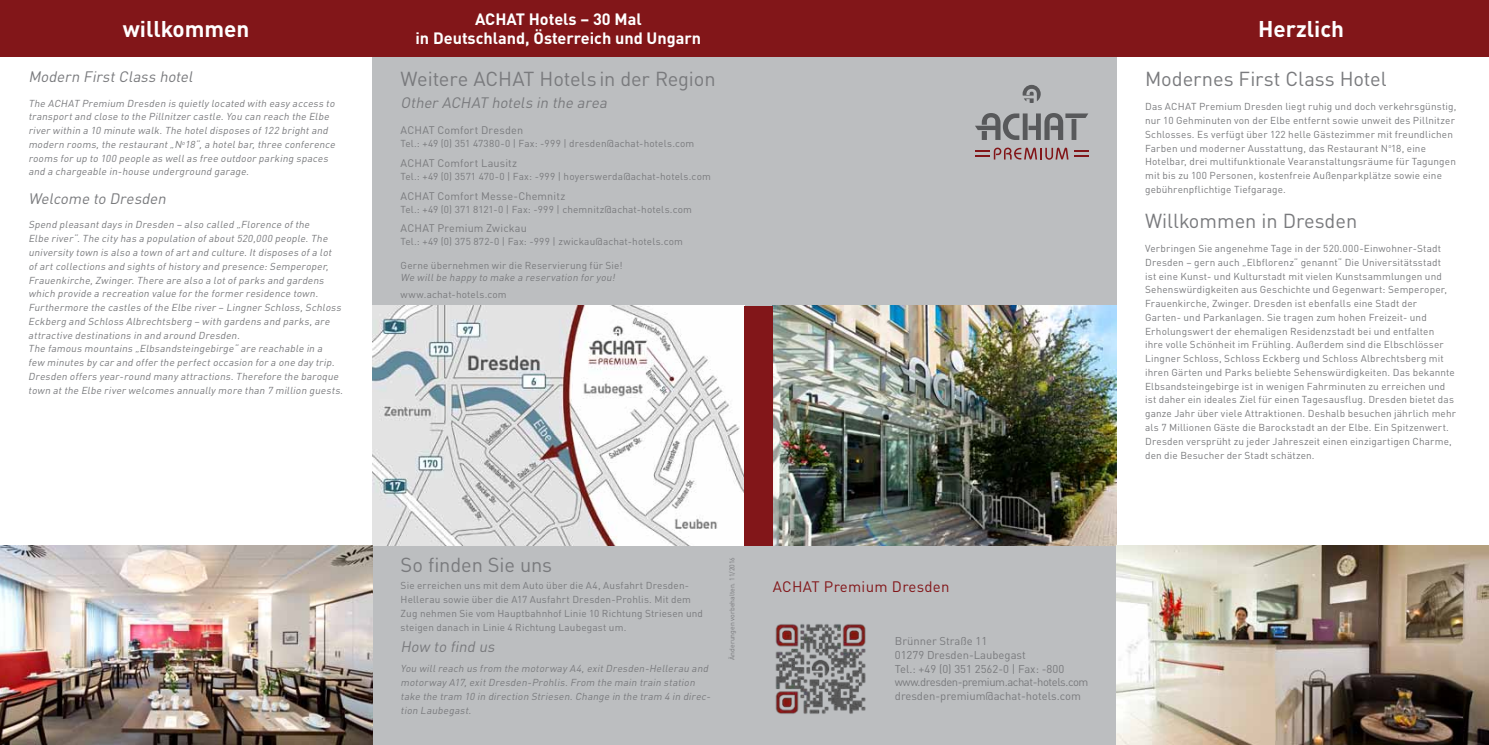
<style>
.page{position:relative;width:1489px;height:745px;background:#fff}
.page>*{position:absolute;margin:0;border:0;box-sizing:border-box;transform-origin:0 0}
.t1{font:700 22.5px "DIN Pro";color:#fff}
.t2{font:20px "DIN Pro";letter-spacing:-.005em;color:#797a7d}
.t3{font:700 16.25px "DIN Pro";color:#fff}
.t4{font:italic 15px "DIN Pro";color:#797a7d}
.t5{font:15px "DIN Pro";letter-spacing:.02em;color:#821619}
.t6{font:11.25px/13.8px "DIN Pro";color:#797a7d}
.t7{font:10.88px "DIN Pro";letter-spacing:.015em;color:#797a7d}
.t8{font:10px/13.8px "DIN Pro";letter-spacing:.015em;color:#797a7d}
.t9{font:italic 10px/13.8px "DIN Pro";color:#797a7d}
.t10{font:6.88px "DIN Pro";color:#797a7d}
</style>
<div class="page">
<div style="left:744px;top:0;width:372px;height:744px;background:#bcbec0"></div>
<div style="left:372px;top:0;width:372px;height:744px;background:#bcbec0"></div>
<img style="left:372px;top:306px;width:372px;height:239px">
<img style="left:772px;top:306px;width:344px;height:239px">
<svg style="left:1074px;top:150px;width:14px;height:7px"></svg>
<svg style="left:975px;top:147px;width:93px;height:13px"></svg>
<svg style="left:975px;top:85px;width:113px;height:55px"></svg>
<div style="left:744px;top:306px;width:28px;height:239px;background:#821619"></div>
<img style="left:0;top:545px;width:372px;height:199px">
<img style="left:1116px;top:545px;width:372px;height:199px">
<div style="left:1116px;top:0;width:372px;height:56px;background:#821619"></div>
<div style="left:0;top:0;width:372px;height:56px;background:#821619"></div>
<div style="left:372px;top:0;width:372px;height:56px;background:#821619"></div>
<div style="left:744px;top:0;width:372px;height:56px;background:#821619"></div>
<img style="left:775px;top:624px;width:91px;height:90px">
<h1 class="t1" style="left:123px;top:10px;width:128px">willkommen</h1>
<h3 class="t4" style="left:28px;top:65px;width:169px">Modern FirstClass hotel</h3>
<p class="t9" style="left:28px;top:95px;width:311px">The ACHAT Premium Dresden is quietlylocated with easyaccess to transportand close to the Pillnitzercastle.You can reach the Elbe riverwithin a 10 minute walk.The hoteldisposes of122 brightand modern rooms,the restaurant„N<sup>o</sup>18“,a hotelbar,three conference rooms forup to 100 people as wellas free outdoorparking spaces and a chargeable in-house underground garage.</p>
<h3 class="t4" style="left:28px;top:187px;width:143px">Welcome to Dresden</h3>
<p class="t9" style="left:28px;top:217px;width:318px">Spend pleasantdays in Dresden – also called „Florence ofthe<br>Elbe river“.The cityhas a population ofabout520,000 people.The universitytown is also a town ofartand culture.Itdisposes ofa lot ofartcollections and sights ofhistoryand presence:Semperoper, Frauenkirche,Zwinger.There are also a lotofparks and gardens which provide a recreation value forthe formerresidence town.<br>Furthermore the castles ofthe Elbe river– LingnerSchloss,Schloss Eckberg and Schloss Albrechtsberg – with gardens and parks,are attractive destinations in and around Dresden.<br>The famous mountains „Elbsandsteingebirge“are reachable in a few minutes bycarand offerthe perfectoccasion fora one daytrip.<br>Dresden offers year-round manyattractions.Therefore the baroque town atthe Elbe riverwelcomes annuallymore than 7 million guests.</p>
<h3 class="t3" style="left:475px;top:5px;width:168px">ACHAT Hotels – 30 Mal</h3>
<h3 class="t3" style="left:415px;top:25px;width:287px">in Deutschland, Österreich und Ungarn</h3>
<h2 class="t2" style="left:400px;top:63px;width:316px">Weitere ACHAT Hotels in der Region</h2>
<h3 class="t4" style="left:400px;top:90px;width:211px">OtherACHAT hotels in the area</h3>
<p class="t7" style="left:400px;top:122px;width:124px">ACHAT Comfort Dresden</p>
<p class="t8" style="left:400px;top:136px;width:295px">Tel.: +49 (0) 351 47380-0 | Fax: -999 | dresden@achat-hotels.com</p>
<p class="t7" style="left:400px;top:154px;width:118px">ACHAT Comfort Lausitz</p>
<p class="t8" style="left:400px;top:168px;width:312px">Tel.: +49 (0) 3571 470-0 | Fax: -999 | hoyerswerda@achat-hotels.com</p>
<p class="t7" style="left:400px;top:187px;width:166px">ACHAT Comfort Messe-Chemnitz</p>
<p class="t8" style="left:400px;top:201px;width:293px">Tel.: +49 (0) 371 8121-0 | Fax: -999 | chemnitz@achat-hotels.com</p>
<p class="t7" style="left:400px;top:220px;width:128px">ACHAT Premium Zwickau</p>
<p class="t8" style="left:400px;top:233px;width:284px">Tel.: +49 (0) 375 872-0 | Fax: -999 | zwickau@achat-hotels.com</p>
<p class="t8" style="left:400px;top:257px;width:223px">Gerne übernehmen wir die Reservierung für Sie!</p>
<p class="t9" style="left:400px;top:269px;width:218px">We willbe happyto make a reservation foryou!</p>
<p class="t8" style="left:400px;top:286px;width:108px">www.achat-hotels.com</p>
<h2 class="t2" style="left:400px;top:548px;width:153px">So finden Sie uns</h2>
<p class="t8" style="left:400px;top:577px;width:304px">Sie erreichen uns mit dem Auto über die A4, Ausfahrt Dresden-Hellerau sowie über die A17 Ausfahrt Dresden-Prohlis. Mit dem Zug nehmen Sie vom Hauptbahnhof Linie 10 Richtung Striesen und steigen danach in Linie 4 Richtung Laubegast um.</p>
<h3 class="t4" style="left:400px;top:634px;width:99px">How to find us</h3>
<p class="t9" style="left:400px;top:660px;width:314px">You willreach us from the motorwayA4,exitDresden-Hellerau and motorwayA17,exitDresden-Prohlis.From the main train station take the tram 10 in direction Striesen.Change in the tram 4 in direc&shy;tion Laubegast.</p>
<p class="t10" style="left:726px;top:659px;width:104px;rotate:-90deg">Änderungen vorbehalten. 11/2016</p>
<h3 class="t5" style="left:772px;top:574px;width:178px">ACHAT Premium Dresden</h3>
<p class="t6" style="left:894px;top:632px;width:195px">Brünner Straße 11<br>01279 Dresden-Laubegast<br>Tel.: +49 (0) 351 2562-0 | Fax: -800 www.dresden-premium.achat-hotels.com dresden-premium@achat-hotels.com</p>
<h1 class="t1" style="left:1257px;top:10px;width:87px">Herzlich</h1>
<h2 class="t2" style="left:1144px;top:63px;width:243px">Modernes First Class Hotel</h2>
<p class="t8" style="left:1144px;top:99px;width:313px">Das ACHAT Premium Dresden liegt ruhig und doch verkehrsgünstig, nur 10 Gehminuten von der Elbe entfernt sowie unweit des Pillnitzer Schlosses. Es verfügt über 122 helle Gästezimmer mit freundlichen Farben und moderner Ausstattung, das Restaurant N<sup>o</sup>18, eine Hotelbar, drei multifunktionale Vearanstaltungsräume für Tagungen mit bis zu 100 Personen, kostenfreie Außenparkplätze sowie eine gebührenpflichtige Tiefgarage.</p>
<h2 class="t2" style="left:1144px;top:204px;width:214px">Willkommen in Dresden</h2>
<p class="t8" style="left:1144px;top:240px;width:312px">Verbringen Sie angenehme Tage in der 520.000-Einwohner-Stadt Dresden – gern auch „Elbflorenz“ genannt“ Die Universitätsstadt<br>ist eine Kunst- und Kulturstadt mit vielen Kunstsammlungen und Sehenswürdigkeiten aus Geschichte und Gegenwart: Semperoper, Frauenkirche, Zwinger. Dresden ist ebenfalls eine Stadt der<br>Garten- und Parkanlagen. Sie tragen zum hohen Freizeit- und Erholungswert der ehemaligen Residenzstadt bei und entfalten<br>ihre volle Schönheit im Frühling. Außerdem sind die Elbschlösser Lingner Schloss, Schloss Eckberg und Schloss Albrechtsberg mit ihren Gärten und Parks beliebte Sehenswürdigkeiten. Das bekannte Elbsandsteingebirge ist in wenigen Fahrminuten zu erreichen und ist daher ein ideales Ziel für einen Tagesausflug. Dresden bietet das ganze Jahr über viele Attraktionen. Deshalb besuchen jährlich mehr als 7 Millionen Gäste die Barockstadt an der Elbe. Ein Spitzenwert.<br>Dresden versprüht zu jeder Jahreszeit einen einzigartigen Charme, den die Besucher der Stadt schätzen.</p>
</div>
